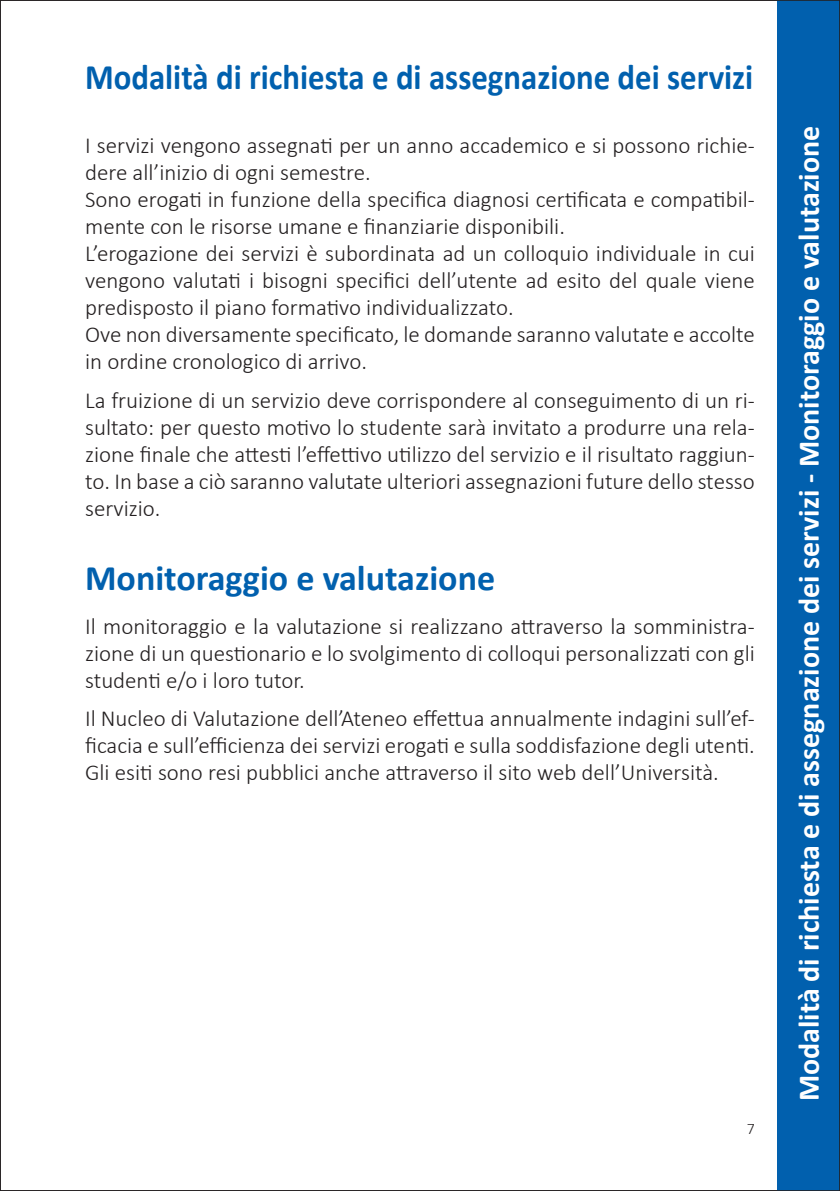
<style>
.page{position:relative;width:840px;height:1191px;background:#fff}
.page>*{position:absolute;margin:0;border:0;box-sizing:border-box;transform-origin:0 0}
.TESTATINA__BLU{font:700 36px "Calibri";color:#0160ae;scale:.91 1}
.TESTATINA__BLU-2{font:700 36px "Calibri";color:#0160ae}
.Titolo_bande__centra{font:700 30px "Calibri";color:#fff}
.testo{font:300 23px/27px "Calibri";color:#231f20;text-align:justify}
.t1{font:300 16px "Calibri";color:#231f20}
</style>
<div class="page">
<div style="left:777px;top:0;width:62px;height:1191px;background:#0160ae"></div>
<p class="TESTATINA__BLU" style="left:85px;top:54px;width:735px">Modalità di richiesta e di assegnazione dei servizi</p>
<p class="testo" style="left:85px;top:132px;width:670px">I servizi vengono assegnati per un anno accademico e si possono richie&shy;dere all’inizio di ogni semestre.</p>
<p class="testo" style="left:85px;top:186px;width:670px">Sono erogati in funzione della specifica diagnosi certificata e compatibil&shy;mente con le risorse umane e finanziarie disponibili.</p>
<p class="testo" style="left:85px;top:240px;width:670px">L’erogazione dei servizi è subordinata ad un colloquio individuale in cui vengono valutati i bisogni specifici dell’utente ad esito del quale viene predisposto il piano formativo individualizzato.</p>
<p class="testo" style="left:85px;top:321px;width:670px">Ove non diversamente specificato, le domande saranno valutate e accolte in ordine cronologico di arrivo.</p>
<p class="testo" style="left:85px;top:386px;width:670px">La fruizione di un servizio deve corrispondere al conseguimento di un ri&shy;sultato: per questo motivo lo studente sarà invitato a produrre una rela&shy;zione finale che attesti l’effettivo utilizzo del servizio e il risultato raggiun&shy;to. In base a ciò saranno valutate ulteriori assegnazioni future dello stesso servizio.</p>
<p class="TESTATINA__BLU-2" style="left:85px;top:555px;width:411px">Monitoraggio e valutazione</p>
<p class="testo" style="left:85px;top:612px;width:670px">Il monitoraggio e la valutazione si realizzano attraverso la somministra&shy;zione di un questionario e lo svolgimento di colloqui personalizzati con gli studenti e/o i loro tutor.</p>
<p class="testo" style="left:85px;top:705px;width:670px">Il Nucleo di Valutazione dell’Ateneo effettua annualmente indagini sull’ef&shy;ficacia e sull’efficienza dei servizi erogati e sulla soddisfazione degli utenti.<br>Gli esiti sono resi pubblici anche attraverso il sito web dell’Università.</p>
<p class="t1" style="left:746px;top:1119px;width:10px">7</p>
<p class="Titolo_bande__centra" style="left:789px;top:1101px;width:977px;rotate:-90deg">Modalità di richiesta e di assegnazione dei servizi - Monitoraggio e valutazione</p>
</div>
